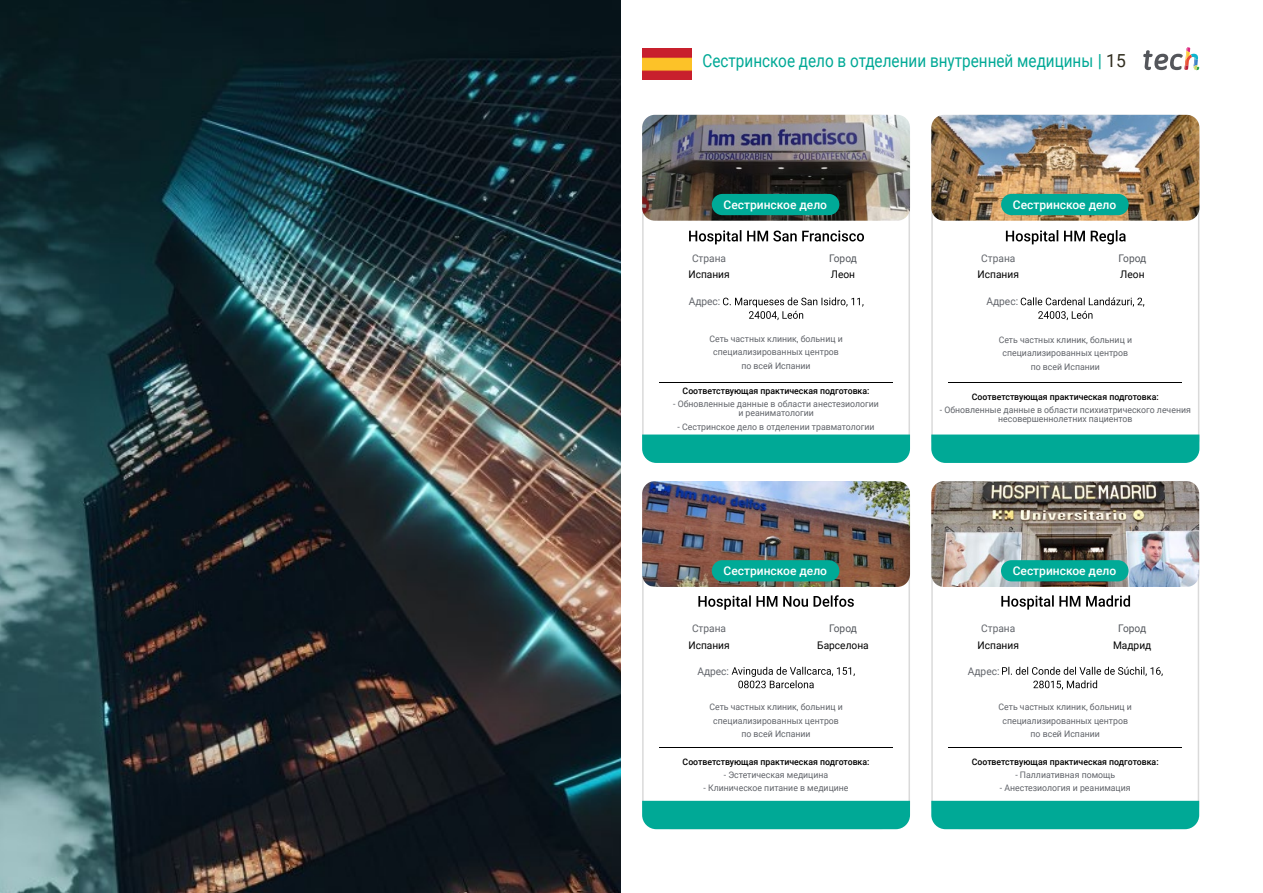
<style>
.page{position:relative;width:1263px;height:893px;background:#fff}
.page>*{position:absolute;margin:0;border:0;box-sizing:border-box;transform-origin:0 0}
.t1{font:18px "Roboto";color:#00a996;scale:.85 1}
.t2{font:500 12px "Roboto";color:#fff}
.t3{font:10.5px "Roboto";color:#000}
.t4{font:10.5px "Roboto";color:#61646a}
.t5{font:10.5px "Roboto";letter-spacing:-.015em;color:#52555b}
.t6{font:9px/13.5px "Roboto";color:#61646a;text-align:center}
.t7{font:500 9px "Roboto";color:#000}
.s1{color:#312e20}
</style>
<div class="page">
<img style="left:642px;top:49px;width:49px;height:30px">
<svg style="left:1143px;top:47px;width:56px;height:24px"></svg>
<img style="left:0;top:0;width:621px;height:893px">
<svg style="left:642px;top:114px;width:269px;height:326px"></svg>
<img style="left:642px;top:115px;width:268px;height:106px">
<div style="left:712px;top:194px;width:127px;height:21px;background:#00aa97;border-radius:11px"></div>
<svg style="left:642px;top:434px;width:268px;height:29px;background:#08ab99"></svg>
<svg style="left:689px;top:230px;width:175px;height:14px"></svg>
<svg style="left:723px;top:297px;width:140px;height:23px"></svg>
<hr style="left:659px;top:382px;width:234px;height:1px;background:#000">
<svg style="left:931px;top:114px;width:269px;height:338px"></svg>
<img style="left:931px;top:115px;width:268px;height:106px">
<div style="left:1001px;top:194px;width:128px;height:21px;background:#00aa97;border-radius:11px"></div>
<svg style="left:931px;top:434px;width:268px;height:29px;background:#08ab99"></svg>
<hr style="left:948px;top:382px;width:234px;height:1px;background:#000">
<svg style="left:1006px;top:230px;width:120px;height:14px"></svg>
<svg style="left:1021px;top:297px;width:123px;height:23px"></svg>
<svg style="left:642px;top:587px;width:269px;height:243px"></svg>
<img style="left:642px;top:481px;width:268px;height:106px">
<div style="left:712px;top:560px;width:127px;height:21px;background:#00aa97;border-radius:11px"></div>
<div style="left:642px;top:801px;width:268px;height:28px;background:#00a996"></div>
<hr style="left:659px;top:747px;width:234px;height:1px;background:#000">
<svg style="left:698px;top:595px;width:156px;height:15px"></svg>
<svg style="left:732px;top:667px;width:123px;height:21px"></svg>
<svg style="left:931px;top:492px;width:269px;height:338px"></svg>
<img style="left:931px;top:481px;width:268px;height:106px">
<div style="left:1001px;top:560px;width:127px;height:21px;background:#00aa97;border-radius:11px"></div>
<div style="left:931px;top:801px;width:268px;height:28px;background:#00a996"></div>
<hr style="left:948px;top:747px;width:234px;height:1px;background:#000">
<svg style="left:1001px;top:595px;width:129px;height:15px"></svg>
<svg style="left:1002px;top:667px;width:161px;height:23px"></svg>
<h1 class="t1" style="left:702px;top:48px;width:500px">Сестринское дело в отделении внутренней медицины | <span class="s1">15</span></h1>
<h2 class="t2" style="left:723px;top:196px;width:105px">Сестринское дело</h2>
<h2 class="t2" style="left:1013px;top:196px;width:105px">Сестринское дело</h2>
<p class="t4" style="left:692px;top:251px;width:36px">Страна</p>
<p class="t3" style="left:688px;top:267px;width:43px">Испания</p>
<p class="t5" style="left:829px;top:251px;width:29px">Город</p>
<p class="t3" style="left:831px;top:267px;width:26px">Леон</p>
<p class="t4" style="left:981px;top:251px;width:36px">Страна</p>
<p class="t3" style="left:978px;top:267px;width:43px">Испания</p>
<p class="t5" style="left:1118px;top:251px;width:29px">Город</p>
<p class="t3" style="left:1120px;top:267px;width:26px">Леон</p>
<p class="t4" style="left:689px;top:294px;width:33px">Адрес:</p>
<p class="t6" style="left:709px;top:332px;width:135px">Сеть частных клиник, больниц и специализированных центров по всей Испании</p>
<p class="t7" style="left:683px;top:385px;width:188px">Соответствующая практическая подготовка:</p>
<p class="t6" style="left:673px;top:399px;width:207px;line-height:9px">- Обновленные данные в области анестезиологии и реаниматологии</p>
<p class="t6" style="left:677px;top:419px;width:199px">- Сестринское дело в отделении травматологии</p>
<p class="t4" style="left:986px;top:294px;width:33px">Адрес:</p>
<p class="t6" style="left:999px;top:333px;width:135px">Сеть частных клиник, больниц и специализированных центров по всей Испании</p>
<p class="t7" style="left:972px;top:390px;width:188px">Соответствующая практическая подготовка:</p>
<p class="t6" style="left:940px;top:405px;width:252px;line-height:9px">- Обновленные данные в области психиатрического лечения несовершеннолетних пациентов</p>
<h2 class="t2" style="left:723px;top:563px;width:105px">Сестринское дело</h2>
<h2 class="t2" style="left:1013px;top:563px;width:105px">Сестринское дело</h2>
<p class="t4" style="left:692px;top:621px;width:36px">Страна</p>
<p class="t3" style="left:688px;top:638px;width:43px">Испания</p>
<p class="t5" style="left:829px;top:621px;width:29px">Город</p>
<p class="t3" style="left:817px;top:638px;width:53px">Барселона</p>
<p class="t4" style="left:981px;top:621px;width:36px">Страна</p>
<p class="t3" style="left:977px;top:638px;width:43px">Испания</p>
<p class="t5" style="left:1118px;top:621px;width:29px">Город</p>
<p class="t3" style="left:1113px;top:638px;width:40px">Мадрид</p>
<p class="t4" style="left:697px;top:664px;width:33px">Адрес:</p>
<p class="t6" style="left:709px;top:700px;width:135px">Сеть частных клиник, больниц и специализированных центров по всей Испании</p>
<p class="t7" style="left:683px;top:755px;width:188px">Соответствующая практическая подготовка:</p>
<p class="t6" style="left:724px;top:768px;width:106px">- Эстетическая медицина</p>
<p class="t6" style="left:704px;top:781px;width:146px">- Клиническое питание в медицине</p>
<p class="t4" style="left:968px;top:664px;width:33px">Адрес:</p>
<p class="t6" style="left:998px;top:700px;width:135px">Сеть частных клиник, больниц и специализированных центров по всей Испании</p>
<p class="t7" style="left:972px;top:755px;width:188px">Соответствующая практическая подготовка:</p>
<p class="t6" style="left:1015px;top:768px;width:101px">- Паллиативная помощь</p>
<p class="t6" style="left:1000px;top:781px;width:132px">- Анестезиология и реанимация</p>
</div>
